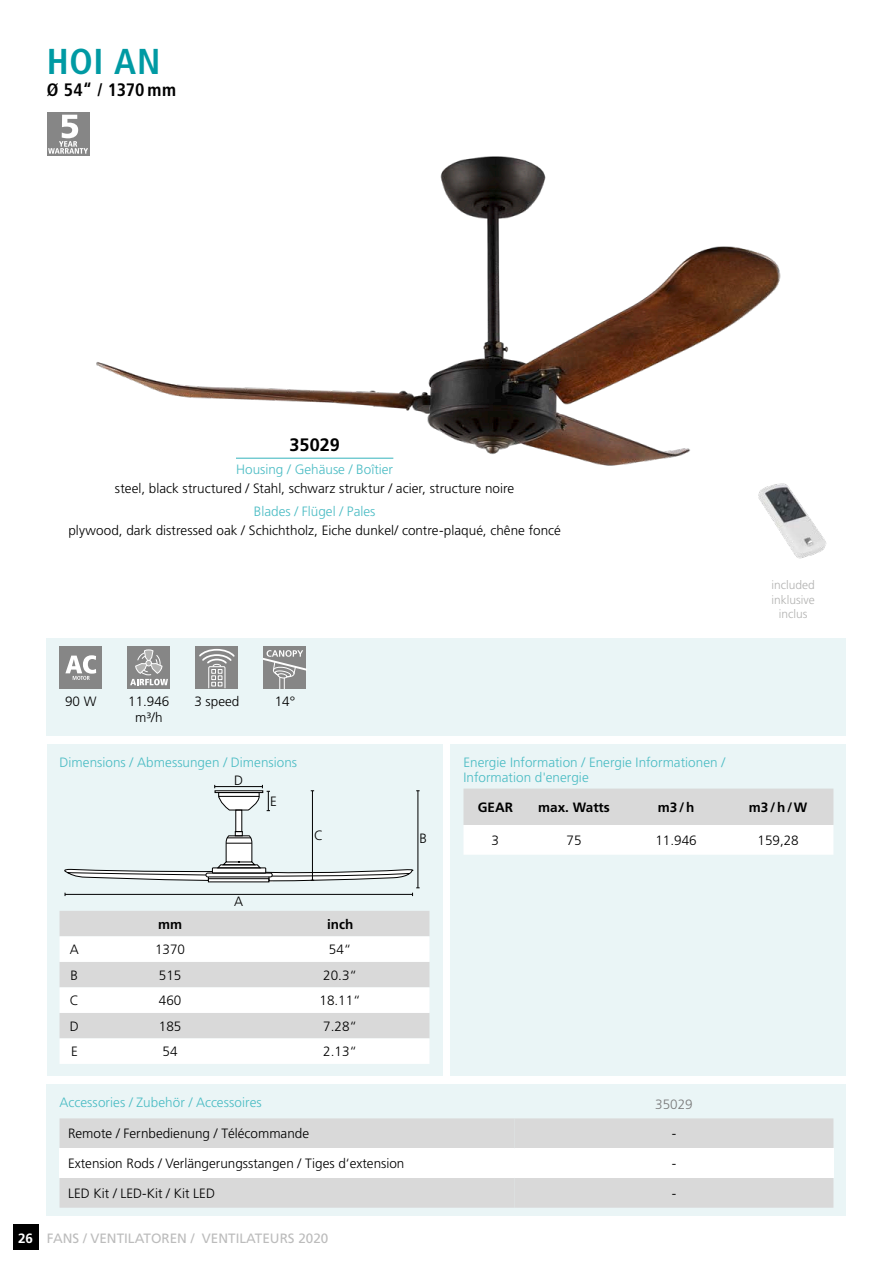
<style>
.page{position:relative;width:893px;height:1263px;background:#fff}
.page>*{position:absolute;margin:0;border:0;box-sizing:border-box;transform-origin:0 0}
.t1{font:700 condensed 36px "Frutiger";color:#009aa3}
.t2{font:700 condensed 18px "Frutiger";color:#000}
.t3{font:700 18px "Frutiger";color:#000}
.t4{font:300 13.5px/16.2px "Frutiger";color:#000;text-align:center}
.t5{font:300 13.5px/15px "Frutiger";color:#4bbcc4}
.t6{font:13.5px "Frutiger";color:#bcbcbc}
.t7{font:700 13.5px "Frutiger";color:#000}
.t8{font:300 13.5px "Frutiger";color:#7a7a7a}
.t9{font:300 12px/14.4px "Frutiger";color:#b2b2b1;text-align:center}
.s1{font-weight:700;color:#fff}
</style>
<div class="page">
<div style="left:47px;top:1084px;width:799px;height:132px;background:#eaf5f6"></div>
<div style="left:47px;top:744px;width:395px;height:332px;background:#eaf5f6"></div>
<svg style="left:64px;top:785px;width:356px;height:111px"></svg>
<div style="left:60px;top:911px;width:369px;height:25px;background:#d9d9d9"></div>
<svg style="left:60px;top:937px;width:369px;height:127px;fill:#fff"></svg>
<img style="left:47px;top:112px;width:734px;height:354px">
<div style="left:47px;top:638px;width:799px;height:98px;background:#eaf5f6"></div>
<div style="left:60px;top:646px;width:42px;height:43px;background:#868686"></div>
<svg style="left:65px;top:655px;width:31px;height:25px"></svg>
<div style="left:128px;top:646px;width:42px;height:43px;background:#868686"></div>
<svg style="left:130px;top:649px;width:38px;height:36px"></svg>
<div style="left:196px;top:646px;width:42px;height:43px;background:#868686"></div>
<svg style="left:199px;top:648px;width:36px;height:41px"></svg>
<div style="left:264px;top:646px;width:42px;height:43px;background:#868686"></div>
<svg style="left:264px;top:650px;width:42px;height:39px"></svg>
<hr style="left:236px;top:458px;width:157px;height:1px;background:#4bbcc4">
<svg style="left:47px;top:113px;width:42px;height:42px"></svg>
<svg style="left:48px;top:115px;width:40px;height:39px"></svg>
<img style="left:758px;top:483px;width:69px;height:76px">
<svg style="left:60px;top:1118px;width:773px;height:90px"></svg>
<div style="left:514px;top:1148px;width:319px;height:30px;background:#fff"></div>
<div style="left:451px;top:744px;width:395px;height:332px;background:#eaf5f6"></div>
<svg style="left:463px;top:788px;width:370px;height:67px"></svg>
<div style="left:13px;top:1225px;width:25px;height:25px;background:#000"></div>
<h1 class="t1" style="left:47px;top:40px;width:115px">HOI AN</h1>
<h2 class="t2" style="left:47px;top:79px;width:131px">Ø 54“ / 1370 mm</h2>
<h2 class="t3" style="left:290px;top:434px;width:52px">35029</h2>
<p class="t5" style="left:236px;top:462px;width:158px">Housing / Gehäuse / Boîtier</p>
<p class="t4" style="left:115px;top:480px;width:401px">steel, black structured / Stahl, schwarz struktur / acier, structure noire</p>
<p class="t5" style="left:254px;top:504px;width:123px">Blades / Flügel / Pales</p>
<p class="t4" style="left:68px;top:523px;width:494px">plywood, dark distressed oak / Schichtholz, Eiche dunkel/ contre-plaqué, chêne foncé</p>
<p class="t4" style="left:65px;top:693px;width:33px">90 W</p>
<p class="t4" style="left:128px;top:693px;width:43px">11.946 m³/h</p>
<p class="t4" style="left:194px;top:693px;width:47px">3 speed</p>
<p class="t4" style="left:275px;top:693px;width:22px">14°</p>
<p class="t9" style="left:771px;top:578px;width:45px">included inklusive inclus</p>
<p class="t5" style="left:60px;top:755px;width:239px">Dimensions / Abmessungen / Dimensions</p>
<p class="t4" style="left:234px;top:772px;width:11px">D</p>
<p class="t4" style="left:270px;top:793px;width:8px">E</p>
<p class="t4" style="left:314px;top:828px;width:11px">C</p>
<p class="t4" style="left:420px;top:831px;width:9px">B</p>
<p class="t4" style="left:234px;top:894px;width:11px">A</p>
<p class="t7" style="left:158px;top:916px;width:26px">mm</p>
<p class="t7" style="left:327px;top:916px;width:28px">inch</p>
<p class="t4" style="left:70px;top:942px;width:11px">A</p>
<p class="t4" style="left:155px;top:942px;width:32px">1370</p>
<p class="t4" style="left:329px;top:942px;width:24px">54“</p>
<p class="t4" style="left:71px;top:967px;width:9px">B</p>
<p class="t4" style="left:159px;top:967px;width:24px">515</p>
<p class="t4" style="left:323px;top:967px;width:35px">20.3“</p>
<p class="t4" style="left:70px;top:993px;width:11px">C</p>
<p class="t4" style="left:159px;top:993px;width:24px">460</p>
<p class="t4" style="left:320px;top:993px;width:43px">18.11“</p>
<p class="t4" style="left:70px;top:1018px;width:11px">D</p>
<p class="t4" style="left:159px;top:1018px;width:24px">185</p>
<p class="t4" style="left:323px;top:1018px;width:35px">7.28“</p>
<p class="t4" style="left:71px;top:1044px;width:8px">E</p>
<p class="t4" style="left:163px;top:1044px;width:17px">54</p>
<p class="t4" style="left:323px;top:1044px;width:35px">2.13“</p>
<p class="t5" style="left:60px;top:1095px;width:204px">Accessories / Zubehör / Accessoires</p>
<p class="t4" style="left:68px;top:1126px;width:243px">Remote / Fernbedienung / Télécommande</p>
<p class="t4" style="left:68px;top:1155px;width:338px">Extension Rods / Verlängerungsstangen / Tiges d‘extension</p>
<p class="t4" style="left:68px;top:1185px;width:148px">LED Kit / LED-Kit / Kit LED</p>
<p class="t6" style="left:18px;top:1230px;width:312px"><span class="s1">26</span> FANS / VENTILATOREN / VENTILATEURS 2020</p>
<p class="t5" style="left:463px;top:755px;width:263px">Energie Information / Energie Informationen /<br>Information d'energie</p>
<p class="t7" style="left:478px;top:799px;width:37px">GEAR</p>
<p class="t7" style="left:538px;top:799px;width:73px">max. Watts</p>
<p class="t7" style="left:658px;top:799px;width:38px">m3/h</p>
<p class="t7" style="left:749px;top:799px;width:60px">m3/h/W</p>
<p class="t4" style="left:492px;top:832px;width:9px">3</p>
<p class="t4" style="left:567px;top:832px;width:17px">75</p>
<p class="t4" style="left:655px;top:832px;width:43px">11.946</p>
<p class="t4" style="left:757px;top:832px;width:43px">159,28</p>
<p class="t8" style="left:655px;top:1096px;width:39px">35029</p>
<p class="t4" style="left:672px;top:1126px;width:6px">-</p>
<p class="t4" style="left:672px;top:1155px;width:6px">-</p>
<p class="t4" style="left:672px;top:1185px;width:6px">-</p>
</div>
